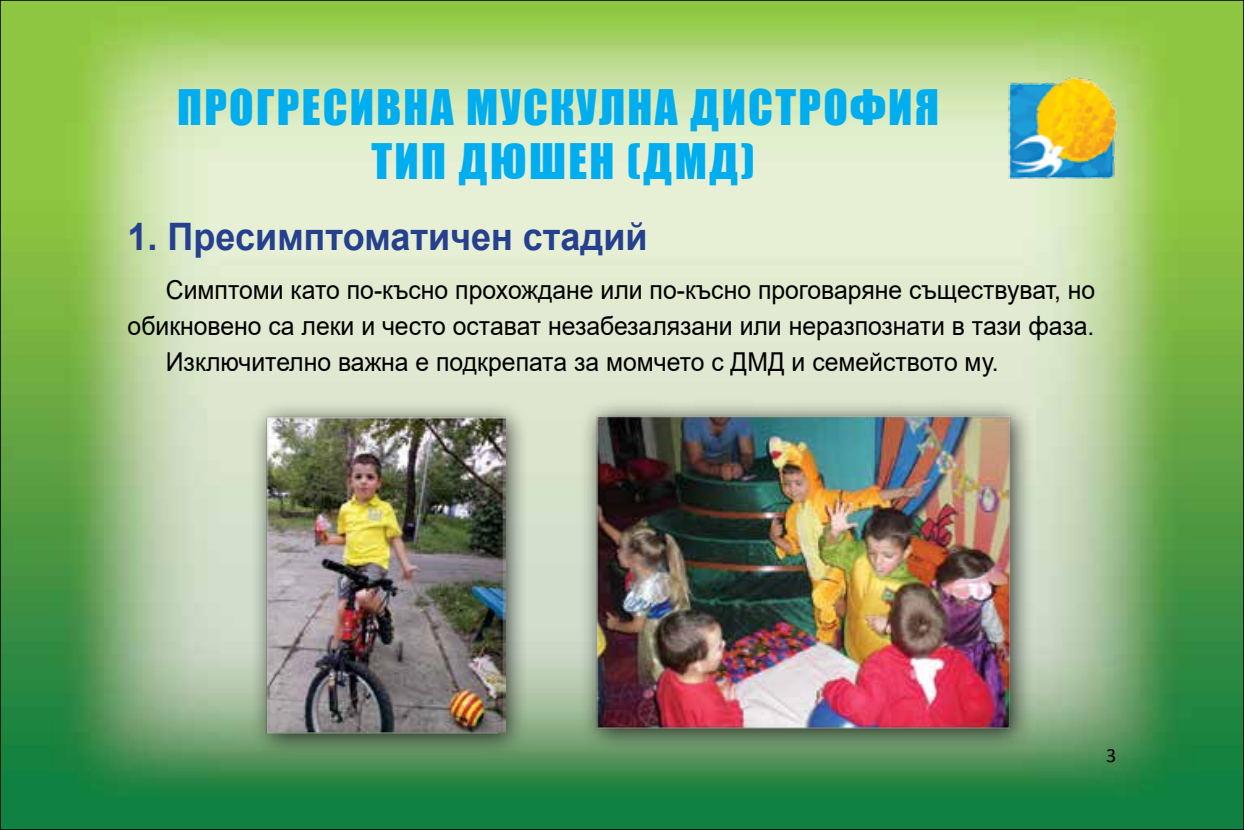
<style>
.page{position:relative;width:1244px;height:830px;background:#fff}
.page>*{position:absolute;margin:0;border:0;box-sizing:border-box;transform-origin:0 0}
.t1{font:45px/54px "Impact";letter-spacing:.05em;color:#00aeef;text-align:center}
.t2{font:700 37.8px "Arial";color:#25408f;scale:.95 1}
.t3{font:26.1px "Arial";color:#000;scale:.95 1}
.t4{font:20.25px "Calibri";color:#000}
</style>
<div class="page">
<img style="left:2px;top:2px;width:1240px;height:825px">
<img style="left:1008px;top:75px;width:108px;height:104px">
<div style="left:250px;top:399px;width:278px;height:358px;background:#000;opacity:.75"></div>
<img style="left:265px;top:415px;width:240px;height:318px">
<div style="left:580px;top:398px;width:455px;height:354px;background:#000;opacity:.75"></div>
<img style="left:593px;top:412px;width:420px;height:318px">
<h1 class="t1" style="left:177px;top:79px;width:763px">ПРОГРЕСИВНА МУСКУЛНА ДИСТРОФИЯ<br>ТИП ДЮШЕН (ДМД)</h1>
<h2 class="t2" style="left:128px;top:210px;width:549px">1. Пресимптоматичен стадий</h2>
<p class="t3" style="left:166px;top:271px;width:980px">Симптоми като по-късно прохождане или по-късно проговаряне съществуват, но</p>
<p class="t3" style="left:128px;top:307px;width:1019px">обикновено са леки и често остават незабезалязани или неразпознати в тази фаза.</p>
<p class="t3" style="left:166px;top:343px;width:878px">Изключително важна е подкрепата за момчето с ДМД и семейството му.</p>
<p class="t4" style="left:1106px;top:741px;width:12px">3</p>
</div>
